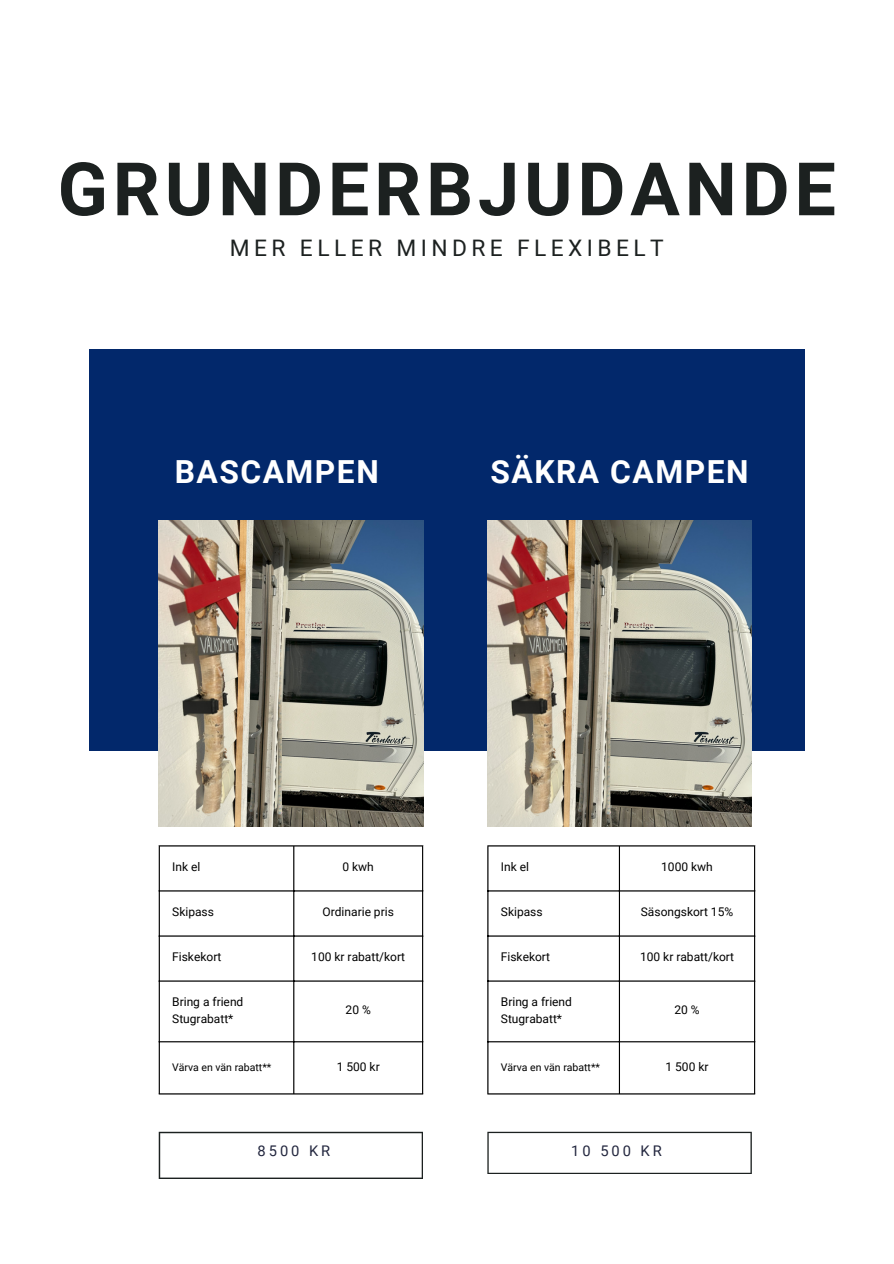
<style>
.page{position:relative;width:894px;height:1264px;background:#fff}
.page>*{position:absolute;margin:0;border:0;box-sizing:border-box;transform-origin:0 0}
.t1{font:700 73.8px "Roboto";letter-spacing:.065em;color:#1c2120}
.t2{font:700 31.8px "Roboto";letter-spacing:.05em;color:#fff}
.t3{font:22.8px "Roboto";letter-spacing:.195em;color:#1c2120}
.t4{font:14.7px "Roboto";letter-spacing:.2em;color:#22263e}
.t5{font:12px/16.6px "Roboto";color:#000}
.t6{font:10.5px "Roboto";color:#000}
</style>
<div class="page">
<div style="left:89px;top:349px;width:715px;height:401px;background:#02286b"></div>
<img style="left:159px;top:520px;width:264px;height:306px">
<img style="left:487px;top:520px;width:264px;height:306px">
<svg style="left:159px;top:1131px;width:264px;height:48px"></svg>
<svg style="left:487px;top:1131px;width:264px;height:43px"></svg>
<hr style="left:159px;top:846px;width:1px;height:247px;background:#000">
<hr style="left:293px;top:846px;width:1px;height:247px;background:#000">
<hr style="left:422px;top:846px;width:1px;height:247px;background:#000">
<hr style="left:159px;top:845px;width:264px;height:1px;background:#000">
<hr style="left:159px;top:890px;width:264px;height:1px;background:#000">
<hr style="left:159px;top:935px;width:264px;height:1px;background:#000">
<hr style="left:159px;top:980px;width:264px;height:1px;background:#000">
<hr style="left:159px;top:1041px;width:264px;height:1px;background:#000">
<hr style="left:159px;top:1093px;width:264px;height:1px;background:#000">
<hr style="left:487px;top:846px;width:1px;height:247px;background:#000">
<hr style="left:618px;top:846px;width:1px;height:247px;background:#000">
<hr style="left:753px;top:846px;width:2px;height:247px;background:#000">
<hr style="left:487px;top:845px;width:268px;height:1px;background:#000">
<hr style="left:487px;top:890px;width:268px;height:1px;background:#000">
<hr style="left:487px;top:935px;width:268px;height:1px;background:#000">
<hr style="left:487px;top:980px;width:268px;height:1px;background:#000">
<hr style="left:487px;top:1041px;width:268px;height:1px;background:#000">
<hr style="left:487px;top:1093px;width:268px;height:1px;background:#000">
<p class="t1" style="left:58px;top:147px;width:779px">GRUNDERBJUDANDE</p>
<p class="t3" style="left:230px;top:235px;width:435px">MER ELLER MINDRE FLEXIBELT</p>
<p class="t2" style="left:175px;top:454px;width:205px">BASCAMPEN</p>
<p class="t2" style="left:490px;top:454px;width:259px">SÄKRA CAMPEN</p>
<h1 class="t5" style="left:172px;top:858px;width:30px">Ink el</h1>
<h3 class="t5" style="left:342px;top:858px;width:33px">0 kwh</h3>
<h2 class="t5" style="left:172px;top:903px;width:43px">Skipass</h2>
<h2 class="t5" style="left:322px;top:903px;width:73px">Ordinarie pris</h2>
<p class="t5" style="left:172px;top:948px;width:51px">Fiskekort</p>
<p class="t5" style="left:311px;top:948px;width:95px">100 kr rabatt/kort</p>
<p class="t5" style="left:172px;top:993px;width:73px">Bring a friend<br>Stugrabatt*</p>
<p class="t5" style="left:345px;top:1001px;width:27px">20 %</p>
<p class="t6" style="left:172px;top:1061px;width:101px">Värva en vän rabatt**</p>
<p class="t5" style="left:336px;top:1058px;width:44px">1 500 kr</p>
<p class="t5" style="left:500px;top:858px;width:30px">Ink el</p>
<p class="t5" style="left:661px;top:858px;width:53px">1000 kwh</p>
<p class="t5" style="left:500px;top:903px;width:43px">Skipass</p>
<p class="t5" style="left:640px;top:903px;width:94px">Säsongskort 15%</p>
<p class="t5" style="left:500px;top:948px;width:51px">Fiskekort</p>
<p class="t5" style="left:640px;top:948px;width:95px">100 kr rabatt/kort</p>
<p class="t5" style="left:500px;top:993px;width:73px">Bring a friend<br>Stugrabatt*</p>
<p class="t5" style="left:674px;top:1001px;width:27px">20 %</p>
<p class="t6" style="left:500px;top:1061px;width:101px">Värva en vän rabatt**</p>
<p class="t5" style="left:665px;top:1058px;width:44px">1 500 kr</p>
<p class="t4" style="left:257px;top:1142px;width:74px">8500 KR</p>
<p class="t4" style="left:571px;top:1142px;width:92px">10 500 KR</p>
</div>
